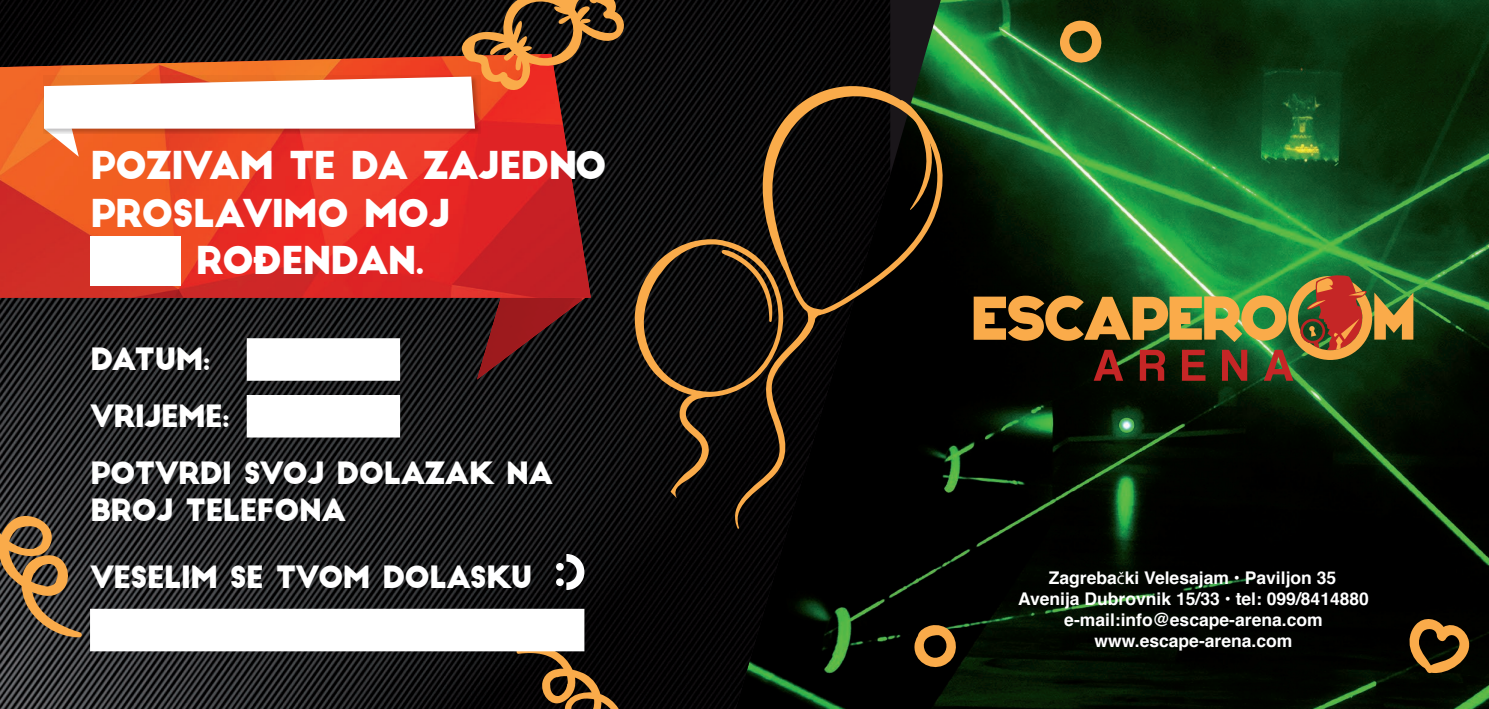
<style>
.page{position:relative;width:1489px;height:709px;background:#fff}
.page>*{position:absolute;margin:0;border:0;box-sizing:border-box;transform-origin:0 0}
.t1{font:37.5px "Big John";letter-spacing:-.04em;color:#fff}
.t2{font:30px/57px "Big John";letter-spacing:-.04em;color:#fff}
.t3{font:700 17.5px/21px "Helvetica";color:#fff;text-align:center}
.s1{font-family:"Myriad Pro";font-weight:400}
</style>
<div class="page">
<img style="left:940px;top:0;width:548px;height:709px">
<img style="left:0;top:0;width:890px;height:709px">
<img style="left:477px;top:298px;width:111px;height:81px">
<img style="left:0;top:54px;width:590px;height:244px">
<div style="left:90px;top:236px;width:90px;height:49px;background:#fff"></div>
<svg style="left:1403px;top:615px;width:68px;height:60px;background:#5a401a"></svg>
<svg style="left:1059px;top:20px;width:46px;height:47px;background:#756a2c"></svg>
<svg style="left:913px;top:624px;width:46px;height:47px;background:#6f4d21"></svg>
<svg style="left:0;top:489px;width:83px;height:148px;background:#614d37"></svg>
<svg style="left:633px;top:238px;width:95px;height:260px;background:#251c12"></svg>
<svg style="left:728px;top:81px;width:218px;height:448px;background:#161109"></svg>
<svg style="left:899px;top:100px;width:34px;height:110px;background:#362d13"></svg>
<svg style="left:247px;top:338px;width:153px;height:43px"></svg>
<svg style="left:247px;top:395px;width:153px;height:42px"></svg>
<svg style="left:90px;top:609px;width:536px;height:100px"></svg>
<svg style="left:556px;top:554px;width:28px;height:36px"></svg>
<svg style="left:973px;top:275px;width:440px;height:106px;background:#5d5527"></svg>
<svg style="left:44px;top:0;width:583px;height:157px"></svg>
<h1 class="t1" style="left:90px;top:144px;width:518px">POZIVAM TE DA ZAJEDNO</h1>
<h1 class="t1" style="left:90px;top:192px;width:362px">PROSLAVIMO MOJ</h1>
<h1 class="t1" style="left:195px;top:239px;width:230px">ROĐENDAN.</h1>
<h2 class="t2" style="left:90px;top:330px;width:464px">DATUM:<br>VRIJEME:<br>POTVRDI SVOJ DOLAZAK NA</h2>
<h2 class="t2" style="left:90px;top:481px;width:258px">BROJ TELEFONA</h2>
<h2 class="t2" style="left:90px;top:548px;width:444px">VESELIM SE TVOM DOLASKU</h2>
<p class="t3" style="left:1017px;top:566px;width:352px">Zagreba<span class="s1">č</span>ki Velesajam • Paviljon 35<br>Avenija Dubrovnik 15/33 • tel: 099/8414880 e-mail:info@escape-arena.com www.escape-arena.com</p>
</div>
